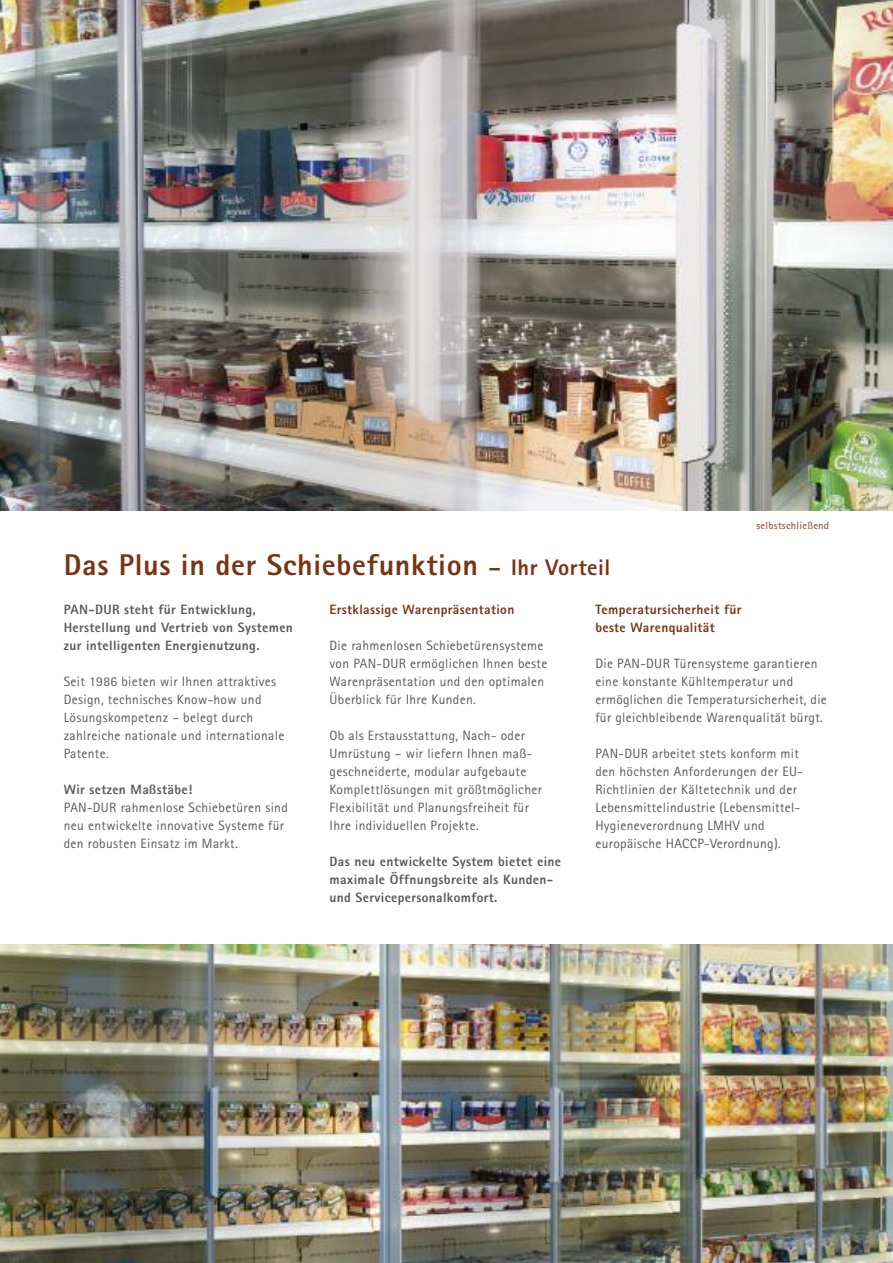
<style>
.page{position:relative;width:893px;height:1263px;background:#fff}
.page>*{position:absolute;margin:0;border:0;box-sizing:border-box;transform-origin:0 0}
.t1{font:800 30px "Rotis Sans Serif";letter-spacing:.025em;color:#773514}
.t2{font:13.5px/18px "Rotis Sans Serif";letter-spacing:.025em;color:#58595c}
.t3{font:800 13.5px/18px "Rotis Sans Serif";letter-spacing:.025em;color:#58595c}
.t4{font:800 13.5px/18px "Rotis Sans Serif";letter-spacing:.025em;color:#773514}
.t5{font:700 10.5px "Rotis Sans Serif";letter-spacing:.025em;color:#925d43}
.s1{font-size:22.5px}
</style>
<div class="page">
<img style="left:0;top:0;width:893px;height:510px">
<img style="left:0;top:944px;width:893px;height:319px">
<p class="t5" style="left:756px;top:519px;width:74px">selbstschließend</p>
<h1 class="t1" style="left:64px;top:547px;width:548px">Das Plus in der Schiebefunktion <span class="s1">– Ihr Vorteil</span></h1>
<p class="t3" style="left:64px;top:600px;width:231px">PAN-DUR steht für Entwicklung,<br>Herstellung und Vertrieb von Systemen zur intelligenten Energienutzung.</p>
<p class="t2" style="left:64px;top:672px;width:222px">Seit 1986 bieten wir Ihnen attraktives<br>Design, technisches Know-how und<br>Lösungskompetenz – belegt durch zahlreiche nationale und internationale<br>Patente.</p>
<p class="t3" style="left:64px;top:780px;width:130px">Wir setzen Maßstäbe!</p>
<p class="t2" style="left:64px;top:798px;width:226px">PAN-DUR rahmenlose Schiebetüren sind neu entwickelte innovative Systeme für den robusten Einsatz im Markt.</p>
<p class="t4" style="left:595px;top:600px;width:148px">Temperatursicherheit für beste Warenqualität</p>
<p class="t2" style="left:595px;top:654px;width:233px">Die PAN-DUR Türensysteme garantieren eine konstante Kühltemperatur und ermöglichen die Temperatursicherheit, die für gleichbleibende Warenqualität bürgt.</p>
<p class="t2" style="left:595px;top:744px;width:209px">PAN-DUR arbeitet stets konform mit den höchsten Anforderungen der EU-Richtlinien der Kältetechnik und der Lebensmittelindustrie (Lebensmittel-Hygieneverordnung LMHV und europäische HACCP-Verordnung).</p>
<p class="t4" style="left:330px;top:600px;width:186px">Erstklassige Warenpräsentation</p>
<p class="t2" style="left:330px;top:636px;width:219px">Die rahmenlosen Schiebetürensysteme von PAN-DUR ermöglichen Ihnen beste Warenpräsentation und den optimalen Überblick für Ihre Kunden.</p>
<p class="t2" style="left:330px;top:726px;width:214px">Ob als Erstausstattung, Nach- oder Umrüstung – wir liefern Ihnen maß&shy;geschneiderte, modular aufgebaute Komplettlösungen mit größtmöglicher Flexibilität und Planungsfreiheit für Ihre individuellen Projekte.</p>
<p class="t3" style="left:330px;top:852px;width:233px">Das neu entwickelte System bietet eine maximale Öffnungsbreite als Kunden&shy;und Servicepersonalkomfort.</p>
</div>
